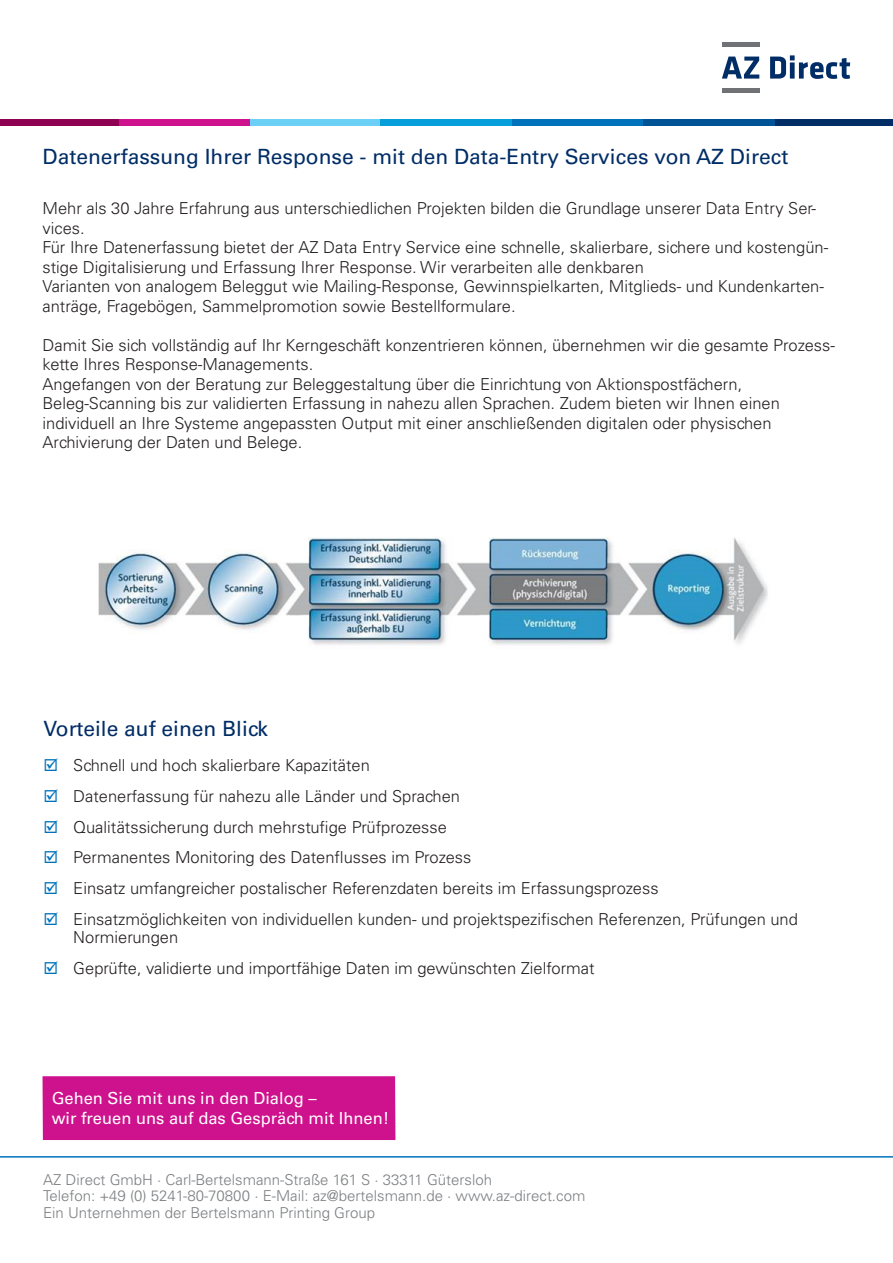
<style>
.page{position:relative;width:893px;height:1263px;background:#fff}
.page>*{position:absolute;margin:0;border:0;box-sizing:border-box;transform-origin:0 0}
.t1{font:21px "Univers LT Std";color:#002d66}
.t2{font:16.65px/19.8px "Univers LT Std";color:#fff}
.t3{font:300 16.5px/19.5px "Univers LT Std";color:#231f20}
.t4{font:300 15px/16.5px "Univers LT Std";color:#7c7e81}
</style>
<div class="page">
<hr style="left:722px;top:43px;width:37px;height:4px;background:#717275">
<div style="left:722px;top:88px;width:37px;height:5px;background:#717275"></div>
<svg style="left:722px;top:55px;width:128px;height:24px"></svg>
<div style="left:774px;top:119px;width:119px;height:6px;background:#002d66"></div>
<div style="left:250px;top:119px;width:131px;height:6px;background:#6bcff6"></div>
<div style="left:381px;top:119px;width:131px;height:6px;background:#069edb"></div>
<div style="left:512px;top:119px;width:131px;height:6px;background:#0072bc"></div>
<div style="left:643px;top:119px;width:131px;height:6px;background:#005495"></div>
<div style="left:118px;top:119px;width:132px;height:6px;background:#ce118c"></div>
<div style="left:0;top:119px;width:118px;height:6px;background:#8d0052"></div>
<div style="left:43px;top:1076px;width:352px;height:64px;background:#ce118c"></div>
<hr style="left:0;top:1156px;width:893px;height:1px;background:#0072bc">
<img style="left:98px;top:537px;width:670px;height:109px">
<p class="t1" style="left:43px;top:144px;width:747px">Datenerfassung Ihrer Response - mit den Data-Entry Services von AZ Direct</p>
<p class="t3" style="left:43px;top:199px;width:787px">Mehr als 30 Jahre Erfahrung aus unterschiedlichen Projekten bilden die Grundlage unserer Data Entry Ser&shy;vices.<br>Für Ihre Datenerfassung bietet der AZ Data Entry Service eine schnelle, skalierbare, sichere und kostengün&shy;stige Digitalisierung und Erfassung Ihrer Response. Wir verarbeiten alle denkbaren<br>Varianten von analogem Beleggut wie Mailing-Response, Gewinnspielkarten, Mitglieds- und Kundenkarten&shy;anträge, Fragebögen, Sammelpromotion sowie Bestellformulare.</p>
<p class="t3" style="left:43px;top:335px;width:794px">Damit Sie sich vollständig auf Ihr Kerngeschäft konzentrieren können, übernehmen wir die gesamte Prozess&shy;kette Ihres Response-Managements.<br>Angefangen von der Beratung zur Beleggestaltung über die Einrichtung von Aktionspostfächern, Beleg-Scanning bis zur validierten Erfassung in nahezu allen Sprachen. Zudem bieten wir Ihnen einen individuell an Ihre Systeme angepassten Output mit einer anschließenden digitalen oder physischen Archivierung der Daten und Belege.</p>
<p class="t1" style="left:44px;top:716px;width:226px">Vorteile auf einen Blick</p>
<p class="t3" style="left:73px;top:750px;width:726px;line-height:30.8px">Schnell und hoch skalierbare Kapazitäten<br>Datenerfassung für nahezu alle Länder und Sprachen<br>Qualitätssicherung durch mehrstufige Prüfprozesse<br>Permanentes Monitoring des Datenflusses im Prozess<br>Einsatz umfangreicher postalischer Referenzdaten bereits im Erfassungsprozess Einsatzmöglichkeiten von individuellen kunden- und projektspezifischen Referenzen, Prüfungen und</p>
<p class="t3" style="left:73px;top:922px;width:523px;line-height:30.8px">Normierungen<br>Geprüfte, validierte und importfähige Daten im gewünschten Zielformat</p>
<p class="t2" style="left:52px;top:1088px;width:339px">Gehen Sie mit uns in den Dialog –<br>wir freuen uns auf das Gespräch mit Ihnen!</p>
<p class="t4" style="left:43px;top:1171px;width:544px">AZ Direct GmbH ∙ Carl-Bertelsmann-Straße 161 S ∙ 33311 Gütersloh<br>Telefon: +49 (0) 5241-80-70800 ∙ E-Mail: az@bertelsmann.de · www.az-direct.com<br>Ein Unternehmen der Bertelsmann Printing Group</p>
</div>
